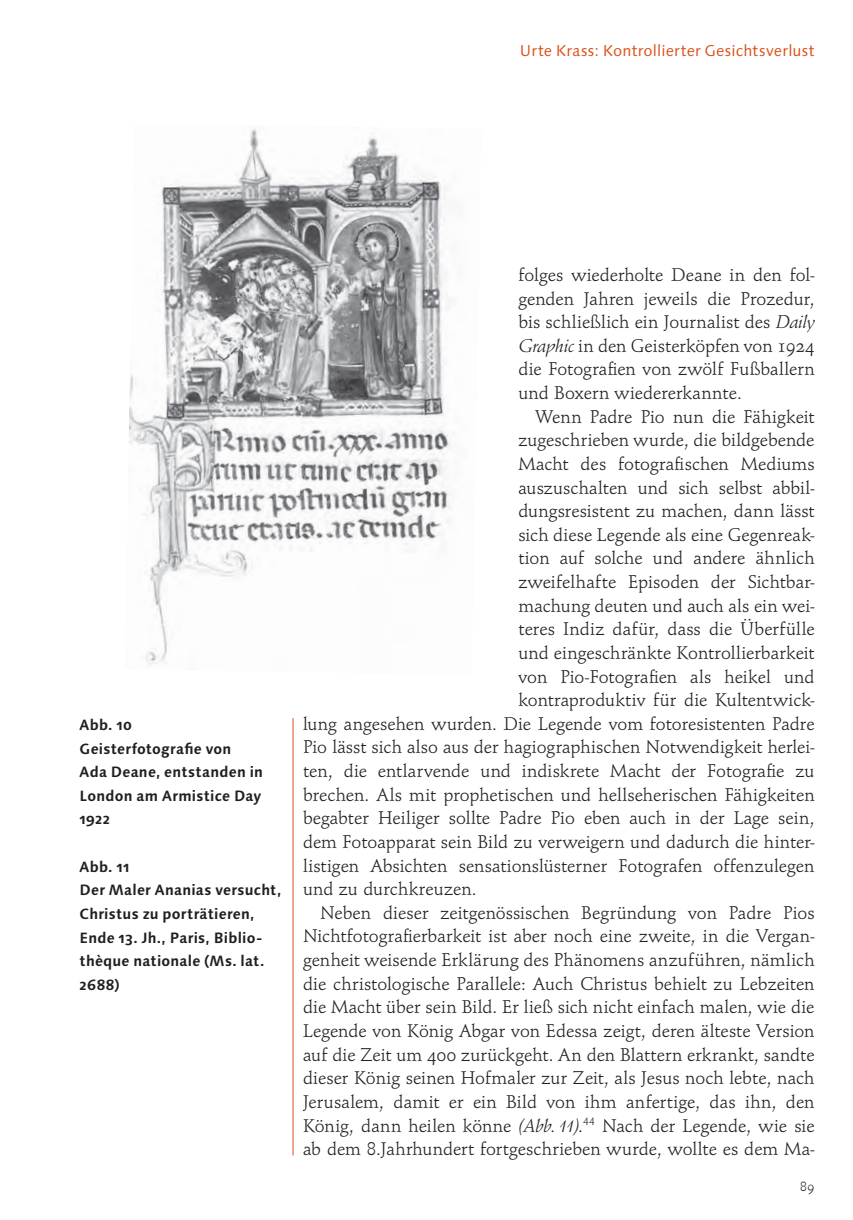
<style>
.page{position:relative;width:853px;height:1220px;background:#fff}
.page>*{position:absolute;margin:0;border:0;box-sizing:border-box;transform-origin:0 0}
.t1{font:19.25px/23.6px "Schneidler OSF";letter-spacing:.005em;color:#231f20;text-align:justify}
.t2{font:15.75px "Linotype Syntax Os F";letter-spacing:.01em;color:#d9531c}
.t3{font:700 14.88px/23.6px "Linotype Syntax Os F";letter-spacing:.015em;color:#231f20}
.t4{font:14px "Schneidler OSF";color:#231f20}
.s1{font-family:"Schneidler Ita"}
</style>
<div class="page">
<hr style="left:292px;top:718px;width:1px;height:437px;background:#d9531c">
<img style="left:129px;top:129px;width:322px;height:536px">
<p class="t2" style="left:519px;top:45px;width:296px">Urte Krass: Kontrollierter Gesichtsverlust</p>
<p class="t3" style="left:79px;top:714px;width:185px">Abb. 10<br>Geisterfotografie von<br>Ada Deane, entstanden in<br>London am Armistice Day<br>1922</p>
<p class="t3" style="left:79px;top:856px;width:203px">Abb. 11<br>Der Maler Ananias versucht,<br>Christus zu porträtieren,<br>Ende 13. Jh., Paris, Biblio&shy;thèque nationale (Ms. lat.<br>2688)</p>
<p class="t1" style="left:518px;top:264px;width:297px">folges wiederholte Deane in den fol&shy;genden Jahren jeweils die Prozedur, bis schließlich ein Journalist des <span class="s1">Daily Graphic</span> in den Geisterköpfen von 1924 die Fotografien von zwölf Fußballern und Boxern wiedererkannte.</p>
<p class="t1" style="left:535px;top:406px;width:280px">Wenn Padre Pio nun die Fähigkeit</p>
<p class="t1" style="left:518px;top:430px;width:297px">zugeschrieben wurde, die bildgebende</p>
<p class="t1" style="left:518px;top:453px;width:297px">Macht des fotografischen Mediums</p>
<p class="t1" style="left:518px;top:477px;width:297px">auszuschalten und sich selbst abbil-</p>
<p class="t1" style="left:518px;top:501px;width:297px">dungsresistent zu machen, dann lässt</p>
<p class="t1" style="left:518px;top:524px;width:297px">sich diese Legende als eine Gegenreak-</p>
<p class="t1" style="left:518px;top:548px;width:297px">tion auf solche und andere ähnlich</p>
<p class="t1" style="left:518px;top:571px;width:297px">zweifelhafte Episoden der Sichtbar-</p>
<p class="t1" style="left:518px;top:595px;width:297px">machung deuten und auch als ein wei-</p>
<p class="t1" style="left:518px;top:619px;width:297px">teres Indiz dafür, dass die Überfülle</p>
<p class="t1" style="left:518px;top:642px;width:297px">und eingeschränkte Kontrollierbarkeit</p>
<p class="t1" style="left:518px;top:666px;width:297px">von Pio-Fotografien als heikel und</p>
<p class="t1" style="left:518px;top:690px;width:297px">kontraproduktiv für die Kultentwick-</p>
<p class="t1" style="left:303px;top:713px;width:512px">lung angesehen wurden. Die Legende vom fotoresistenten Padre</p>
<p class="t1" style="left:303px;top:737px;width:512px">Pio lässt sich also aus der hagiographischen Notwendigkeit herlei-</p>
<p class="t1" style="left:303px;top:760px;width:512px">ten, die entlarvende und indiskrete Macht der Fotografie zu</p>
<p class="t1" style="left:303px;top:784px;width:512px">brechen. Als mit prophetischen und hellseherischen Fähigkeiten</p>
<p class="t1" style="left:303px;top:808px;width:512px">begabter Heiliger sollte Padre Pio eben auch in der Lage sein,</p>
<p class="t1" style="left:303px;top:831px;width:512px">dem Fotoapparat sein Bild zu verweigern und dadurch die hinter-</p>
<p class="t1" style="left:303px;top:855px;width:512px">listigen Absichten sensationslüsterner Fotografen offenzulegen</p>
<p class="t1" style="left:303px;top:878px;width:175px">und zu durchkreuzen.</p>
<p class="t1" style="left:320px;top:902px;width:495px">Neben dieser zeitgenössischen Begründung von Padre Pios</p>
<p class="t1" style="left:303px;top:926px;width:512px">Nichtfotografierbarkeit ist aber noch eine zweite, in die Vergan-</p>
<p class="t1" style="left:303px;top:949px;width:512px">genheit weisende Erklärung des Phänomens anzuführen, nämlich</p>
<p class="t1" style="left:303px;top:973px;width:512px">die christologische Parallele: Auch Christus behielt zu Lebzeiten</p>
<p class="t1" style="left:303px;top:997px;width:512px">die Macht über sein Bild. Er ließ sich nicht einfach malen, wie die</p>
<p class="t1" style="left:303px;top:1020px;width:512px">Legende von König Abgar von Edessa zeigt, deren älteste Version</p>
<p class="t1" style="left:303px;top:1044px;width:512px">auf die Zeit um 400 zurückgeht. An den Blattern erkrankt, sandte</p>
<p class="t1" style="left:303px;top:1067px;width:512px">dieser König seinen Hofmaler zur Zeit, als Jesus noch lebte, nach</p>
<p class="t1" style="left:303px;top:1091px;width:512px">Jerusalem, damit er ein Bild von ihm anfertige, das ihn, den</p>
<p class="t1" style="left:303px;top:1115px;width:512px">König, dann heilen könne <span class="s1">(Abb. 11)</span>.<sup>44</sup> Nach der Legende, wie sie</p>
<p class="t1" style="left:303px;top:1138px;width:512px">ab dem 8.Jahrhundert fortgeschrieben wurde, wollte es dem Ma-</p>
<p class="t4" style="left:799px;top:1180px;width:16px">89</p>
</div>
